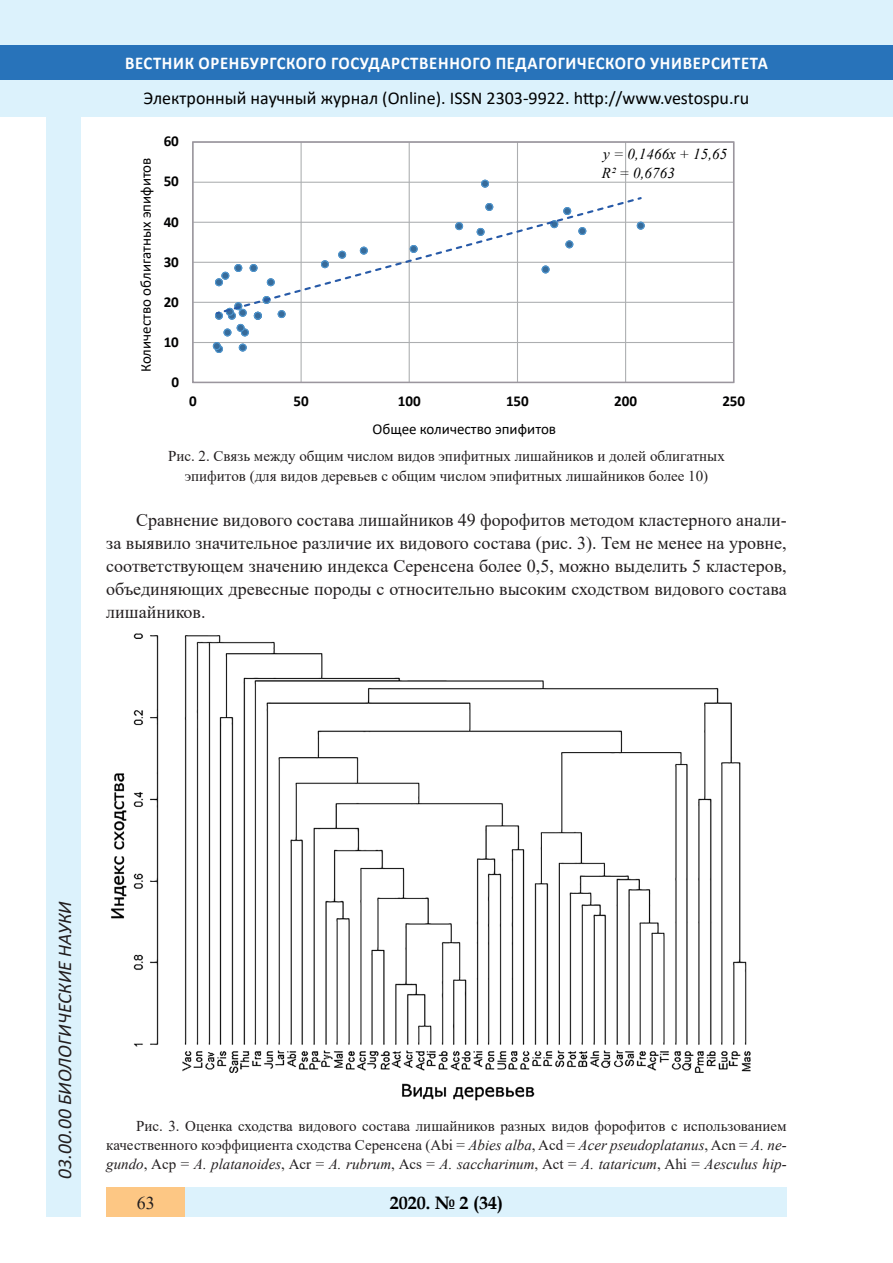
<style>
.page{position:relative;width:893px;height:1263px;background:#fff}
.page>*{position:absolute;margin:0;border:0;box-sizing:border-box;transform-origin:0 0}
.t1{font:italic 19.5px "Calibri";color:#231f20}
.Стиль2{font:18px/23px "Times New Roman";color:#231f20;text-align:justify}
.t2{font:18px "Calibri";color:#000}
.t3{font:700 18px "Calibri";letter-spacing:.04em;color:#fff;scale:.93 1}
.t4{font:700 18px "Book Antiqua";color:#000}
.t5{font:700 15.15px "Calibri";letter-spacing:-.005em;color:#000001}
.t6{font:italic 15.15px/18.3px "Times New Roman";letter-spacing:.005em;color:#000001}
.Стиль2-2{font:15px/19.4px "Times New Roman";color:#231f20;text-align:justify}
.таблица{font:15px "Times New Roman";color:#231f20}
.t7{font:15px "Calibri";color:#000001}
.s1{font-style:italic}
</style>
<div class="page">
<div style="left:0;top:0;width:893px;height:116px;background:#dcf2fc"></div>
<div style="left:0;top:45px;width:893px;height:34px;background:#2873ba"></div>
<div style="left:47px;top:116px;width:34px;height:1101px;background:#dcf2fc"></div>
<div style="left:106px;top:1188px;width:681px;height:29px;background:#dcf2fc"></div>
<div style="left:106px;top:1188px;width:79px;height:29px;background:#fdc784"></div>
<hr style="left:193px;top:182px;width:541px;height:1px;background:#acaeb0">
<hr style="left:193px;top:222px;width:541px;height:1px;background:#acaeb0">
<hr style="left:193px;top:262px;width:541px;height:1px;background:#acaeb0">
<hr style="left:193px;top:302px;width:541px;height:1px;background:#acaeb0">
<hr style="left:193px;top:342px;width:541px;height:1px;background:#acaeb0">
<hr style="left:625px;top:142px;width:1px;height:240px;background:#acaeb0">
<hr style="left:517px;top:142px;width:1px;height:240px;background:#acaeb0">
<hr style="left:409px;top:142px;width:1px;height:240px;background:#acaeb0">
<hr style="left:301px;top:142px;width:1px;height:240px;background:#acaeb0">
<div style="left:637px;top:222px;width:7px;height:7px;background:#376b9a;border-radius:50%"></div>
<div style="left:637px;top:222px;width:7px;height:7px;border:1px solid #376b9a;border-radius:50%"></div>
<div style="left:637px;top:222px;width:8px;height:8px;border:1px solid #4f98d2;border-radius:50%"></div>
<div style="left:482px;top:180px;width:6px;height:7px;background:#376b9a;border-radius:50%"></div>
<div style="left:481px;top:180px;width:8px;height:7px;border:1px solid #376b9a;border-radius:50%"></div>
<div style="left:481px;top:180px;width:8px;height:8px;border:1px solid #4f98d2;border-radius:50%"></div>
<div style="left:278px;top:311px;width:7px;height:7px;background:#376b9a;border-radius:50%"></div>
<div style="left:278px;top:310px;width:7px;height:8px;border:1px solid #376b9a;border-radius:50%"></div>
<div style="left:278px;top:310px;width:8px;height:8px;border:1px solid #4f98d2;border-radius:50%"></div>
<div style="left:254px;top:312px;width:7px;height:7px;background:#376b9a;border-radius:50%"></div>
<div style="left:254px;top:312px;width:7px;height:7px;border:1px solid #376b9a;border-radius:50%"></div>
<div style="left:254px;top:312px;width:8px;height:8px;border:1px solid #4f98d2;border-radius:50%"></div>
<div style="left:241px;top:329px;width:7px;height:7px;background:#376b9a;border-radius:50%"></div>
<div style="left:241px;top:329px;width:7px;height:7px;border:1px solid #376b9a;border-radius:50%"></div>
<div style="left:241px;top:328px;width:8px;height:8px;border:1px solid #4f98d2;border-radius:50%"></div>
<div style="left:239px;top:309px;width:7px;height:7px;border:1px solid #376b9a;border-radius:50%"></div>
<div style="left:239px;top:309px;width:8px;height:8px;border:1px solid #4f98d2;border-radius:50%"></div>
<div style="left:239px;top:344px;width:7px;height:7px;background:#376b9a;border-radius:50%"></div>
<div style="left:239px;top:344px;width:7px;height:7px;border:1px solid #376b9a;border-radius:50%"></div>
<div style="left:239px;top:344px;width:8px;height:8px;border:1px solid #4f98d2;border-radius:50%"></div>
<div style="left:237px;top:324px;width:7px;height:7px;background:#376b9a;border-radius:50%"></div>
<div style="left:237px;top:324px;width:7px;height:7px;border:1px solid #376b9a;border-radius:50%"></div>
<div style="left:237px;top:324px;width:8px;height:8px;border:1px solid #4f98d2;border-radius:50%"></div>
<div style="left:228px;top:312px;width:7px;height:7px;background:#376b9a;border-radius:50%"></div>
<div style="left:228px;top:312px;width:8px;height:7px;border:1px solid #376b9a;border-radius:50%"></div>
<div style="left:228px;top:312px;width:8px;height:8px;border:1px solid #4f98d2;border-radius:50%"></div>
<div style="left:226px;top:308px;width:8px;height:8px;border:1px solid #4f98d2;border-radius:50%"></div>
<div style="left:224px;top:329px;width:7px;height:7px;background:#376b9a;border-radius:50%"></div>
<div style="left:224px;top:329px;width:7px;height:7px;border:1px solid #376b9a;border-radius:50%"></div>
<div style="left:223px;top:328px;width:8px;height:8px;border:1px solid #4f98d2;border-radius:50%"></div>
<div style="left:221px;top:272px;width:8px;height:8px;border:1px solid #4f98d2;border-radius:50%"></div>
<div style="left:215px;top:346px;width:7px;height:6px;background:#376b9a;border-radius:50%"></div>
<div style="left:215px;top:345px;width:8px;height:8px;border:1px solid #4f98d2;border-radius:50%"></div>
<div style="left:215px;top:312px;width:7px;height:7px;background:#376b9a;border-radius:50%"></div>
<div style="left:215px;top:312px;width:8px;height:7px;border:1px solid #376b9a;border-radius:50%"></div>
<div style="left:215px;top:312px;width:8px;height:8px;border:1px solid #4f98d2;border-radius:50%"></div>
<div style="left:215px;top:279px;width:7px;height:7px;background:#376b9a;border-radius:50%"></div>
<div style="left:215px;top:279px;width:8px;height:7px;border:1px solid #376b9a;border-radius:50%"></div>
<div style="left:215px;top:278px;width:8px;height:8px;border:1px solid #4f98d2;border-radius:50%"></div>
<div style="left:213px;top:343px;width:7px;height:6px;background:#376b9a;border-radius:50%"></div>
<div style="left:213px;top:342px;width:7px;height:8px;border:1px solid #376b9a;border-radius:50%"></div>
<div style="left:213px;top:342px;width:8px;height:8px;border:1px solid #4f98d2;border-radius:50%"></div>
<svg style="left:215px;top:311px;width:7px;height:5px"></svg>
<svg style="left:222px;top:197px;width:416px;height:117px"></svg>
<svg style="left:636px;top:197px;width:6px;height:4px"></svg>
<div style="left:192px;top:141px;width:542px;height:242px;border:2px solid #9b969e"></div>
<img style="left:111px;top:633px;width:640px;height:468px">
<p class="t3" style="left:125px;top:50px;width:693px">ВЕСТНИК ОРЕНБУРГСКОГО ГОСУДАРСТВЕННОГО ПЕДАГОГИЧЕСКОГО УНИВЕРСИТЕТА</p>
<p class="t2" style="left:144px;top:85px;width:607px">Электронный научный журнал (Online). ISSN 2303-9922. http://www.vestospu.ru</p>
<p class="t7" style="left:135px;top:372px;width:216px;rotate:-90deg">Количество облигатных эпифитов</p>
<p class="t5" style="left:164px;top:131px;width:17px">60</p>
<p class="t5" style="left:164px;top:171px;width:17px">50</p>
<p class="t5" style="left:164px;top:211px;width:17px">40</p>
<p class="t5" style="left:164px;top:251px;width:17px">30</p>
<p class="t5" style="left:164px;top:291px;width:17px">20</p>
<p class="t5" style="left:164px;top:331px;width:17px">10</p>
<p class="t5" style="left:171px;top:371px;width:9px">0</p>
<p class="t6" style="left:602px;top:145px;width:127px">y = 0,1466x + 15,65<br>R² = 0,6763</p>
<p class="t5" style="left:189px;top:391px;width:9px">0</p>
<p class="t5" style="left:293px;top:391px;width:17px">50</p>
<p class="t5" style="left:398px;top:391px;width:24px">100</p>
<p class="t5" style="left:506px;top:391px;width:24px">150</p>
<p class="t5" style="left:614px;top:391px;width:24px">200</p>
<p class="t5" style="left:722px;top:391px;width:24px">250</p>
<p class="t7" style="left:373px;top:419px;width:185px">Общее количество эпифитов</p>
<p class="таблица" style="left:168px;top:446px;width:558px">Рис. 2. Связь между общим числом видов эпифитных лишайников и долей облигатных</p>
<p class="таблица" style="left:185px;top:465px;width:525px">эпифитов (для видов деревьев с общим числом эпифитных лишайников более 10)</p>
<p class="Стиль2" style="left:106px;top:508px;width:682px;text-indent:30px">Сравнение видового состава лишайников 49 форофитов методом кластерного анали&shy;за выявило значительное различие их видового состава (рис. 3). Тем не менее на уровне, соответствующем значению индекса Серенсена более 0,5, можно выделить 5 кластеров, объединяющих древесные породы с относительно высоким сходством видового состава лишайников.</p>
<p class="t1" style="left:51px;top:1179px;width:279px;rotate:-90deg">03.00.00 БИОЛОГИЧЕСКИЕ НАУКИ</p>
<p class="Стиль2-2" style="left:106px;top:1115px;width:682px;text-indent:30px">Рис. 3. Оценка сходства видового состава лишайников разных видов форофитов с использованием качественного коэффициента сходства Серенсена (Abi = <span class="s1">Abies alba</span>, Acd = <span class="s1">Acer pseudoplatanus</span>, Acn = <span class="s1">A. ne&shy;gundo</span>, Acp = <span class="s1">A. platanoides</span>, Acr = <span class="s1">A. rubrum</span>, Acs = <span class="s1">A. saccharinum</span>, Act = <span class="s1">A. tataricum</span>, Ahi = <span class="s1">Aesculus hip-</span></p>
<p class="Стиль2" style="left:137px;top:1190px;width:19px">63</p>
<p class="t4" style="left:390px;top:1190px;width:115px">2020. № 2 (34)</p>
</div>
